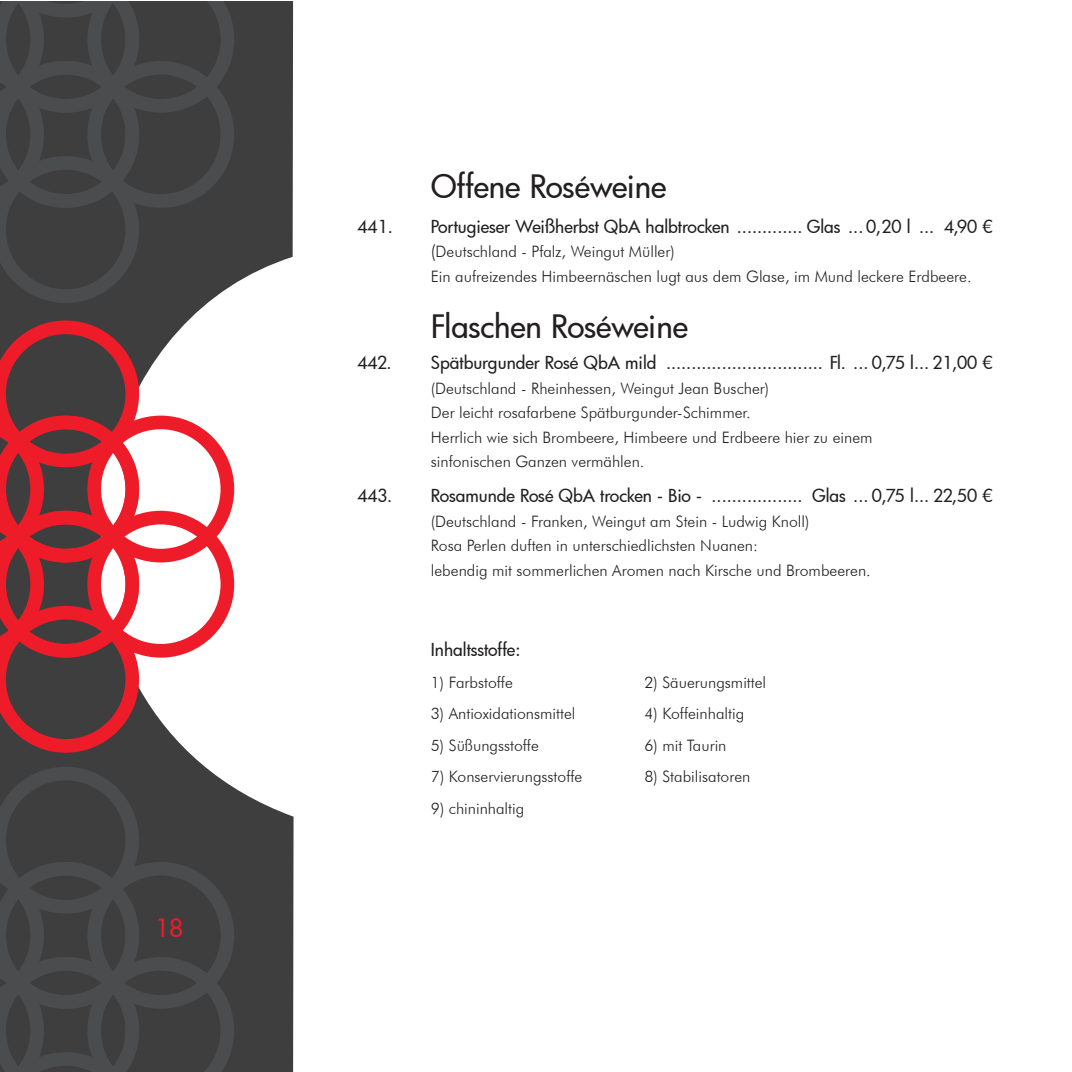
<style>
.page{position:relative;width:1072px;height:1072px;background:#fff}
.page>*{position:absolute;margin:0;border:0;box-sizing:border-box;transform-origin:0 0}
.t1{font:500 31.5px "Futura";letter-spacing:-.005em;color:#231f20}
.t2{font:500 24.5px "Futura";color:#ee1c28}
.t3{font:500 17.5px "Futura";letter-spacing:-.005em;color:#231f20}
.t4{font:300 15.75px/24.5px "Futura BT";color:#231f20}
.s1{font-size:17.5px}
</style>
<div class="page">
<svg style="left:0;top:1px;width:293px;height:1070px;fill:#3e3e3f"></svg>
<svg style="left:0;top:320px;width:234px;height:95px;fill:#3e3e3f"></svg>
<svg style="left:0;top:415px;width:234px;height:337px"></svg>
<svg style="left:0;top:766px;width:234px;height:95px;fill:#3e3e3f"></svg>
<svg style="left:0;top:861px;width:234px;height:210px;fill:#3e3e3f"></svg>
<svg style="left:0;top:208px;width:234px;height:95px;fill:#3e3e3f"></svg>
<svg style="left:0;top:1px;width:234px;height:207px;fill:#3e3e3f"></svg>
<h2 class="t2" style="left:155px;top:911px;width:30px">18</h2>
<h1 class="t1" style="left:431px;top:165px;width:237px">Offene Roséweine</h1>
<p class="t3" style="left:357px;top:214px;width:37px">441.</p>
<p class="t3" style="left:431px;top:214px;width:563px">Portugieser Weißherbst QbA halbtrocken ............. Glas ... 0,20 l ... 4,90 €</p>
<p class="t4" style="left:431px;top:239px;width:542px"><span class="s1">(</span>Deutschland - Pfalz, Weingut Müller)<br>Ein aufreizendes Himbeernäschen lugt aus dem Glase, im Mund leckere Erdbeere.</p>
<h1 class="t1" style="left:431px;top:305px;width:259px">Flaschen Roséweine</h1>
<p class="t3" style="left:357px;top:351px;width:36px">442.</p>
<p class="t3" style="left:431px;top:351px;width:563px">Spätburgunder Rosé QbA mild ............................... Fl. ... 0,75 l... 21,00 €</p>
<p class="t4" style="left:431px;top:376px;width:443px">(Deutschland - Rheinhessen, Weingut Jean Buscher)<br>Der leicht rosafarbene Spätburgunder-Schimmer.<br>Herrlich wie sich Brombeere, Himbeere und Erdbeere hier zu einem sinfonischen Ganzen vermählen.</p>
<p class="t3" style="left:357px;top:484px;width:36px">443.</p>
<p class="t3" style="left:431px;top:484px;width:563px">Rosamunde Rosé QbA trocken - Bio - .................. Glas ... 0,75 l... 22,50 €</p>
<p class="t4" style="left:431px;top:509px;width:441px">(Deutschland - Franken, Weingut am Stein - Ludwig Knoll)<br>Rosa Perlen duften in unterschiedlichsten Nuanen:<br>lebendig mit sommerlichen Aromen nach Kirsche und Brombeeren.</p>
<p class="t3" style="left:431px;top:638px;width:91px">Inhaltsstoffe:</p>
<p class="t4" style="left:431px;top:670px;width:83px">1) Farbstoffe</p>
<p class="t4" style="left:644px;top:670px;width:123px">2) Säuerungsmittel</p>
<p class="t4" style="left:431px;top:701px;width:146px">3) Antioxidationsmittel</p>
<p class="t4" style="left:644px;top:701px;width:101px">4) Koffeinhaltig</p>
<p class="t4" style="left:431px;top:733px;width:109px">5) Süßungsstoffe</p>
<p class="t4" style="left:644px;top:733px;width:83px">6) mit Taurin</p>
<p class="t4" style="left:431px;top:764px;width:153px">7) Konservierungsstoffe</p>
<p class="t4" style="left:644px;top:764px;width:107px">8) Stabilisatoren</p>
<p class="t4" style="left:431px;top:796px;width:95px">9) chininhaltig</p>
</div>
